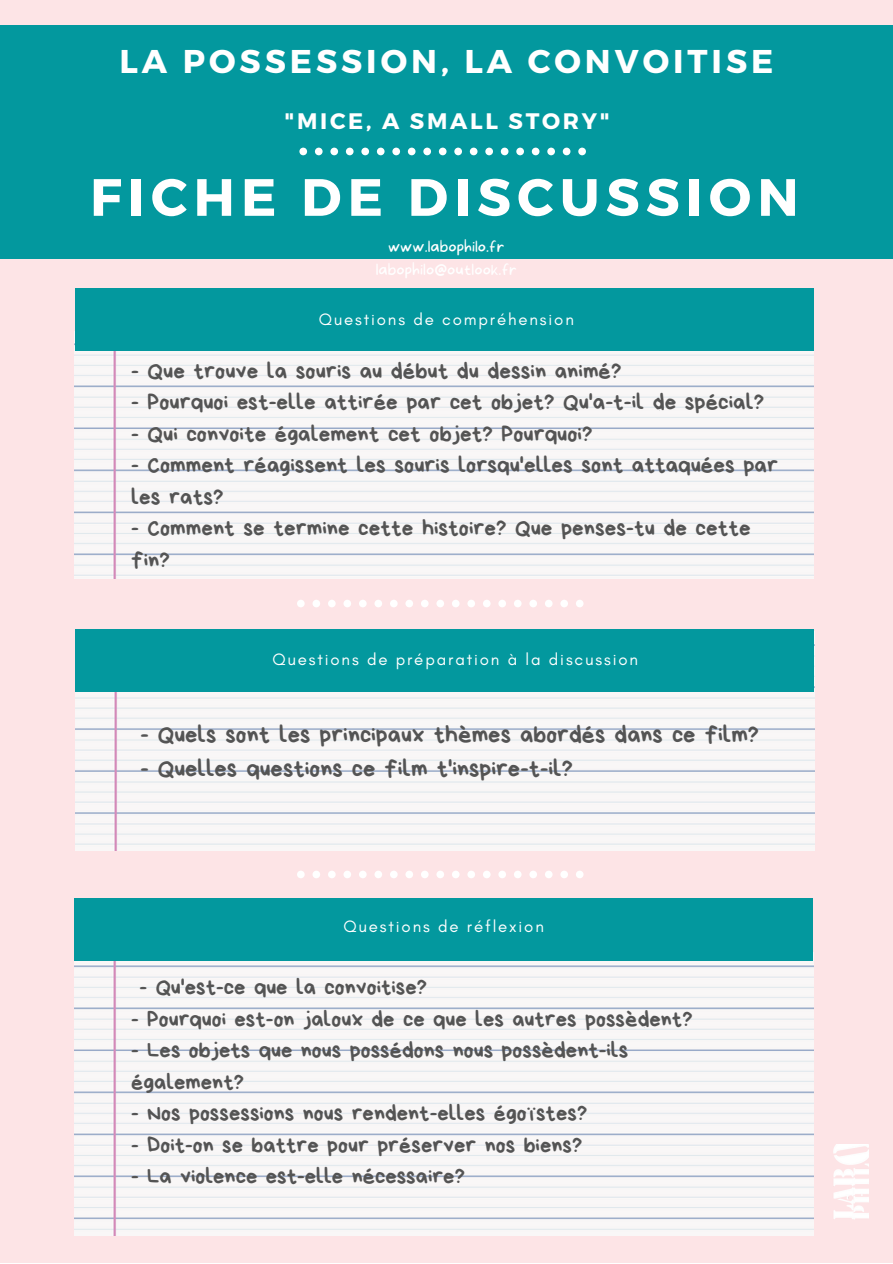
<style>
.page{position:relative;width:893px;height:1264px;background:#fff}
.page>*{position:absolute;margin:0;border:0;box-sizing:border-box;transform-origin:0 0}
.t1{font:700 52.35px "Montserrat";letter-spacing:.12em;color:#fff}
.t2{font:700 32.85px "Montserrat";letter-spacing:.12em;color:#fff}
.t3{font:24.45px "Bryndan Write";color:#545454}
.t4{font:22.95px/31.5px "Bryndan Write";color:#545454}
.t5{font:22.5px/31.5px "Bryndan Write";color:#545454}
.t6{font:700 22.35px "Montserrat";letter-spacing:.12em;color:#fff}
.t7{font:100 16.95px "More Sugar";color:#fff}
.t8{font:16.8px "Glacial Indifference";letter-spacing:.11em;color:#fff}
</style>
<div class="page">
<div style="left:0;top:0;width:892px;height:1262px;background:#fde4e6"></div>
<div style="left:0;top:26px;width:892px;height:233px;background:#03989e"></div>
<img style="left:74px;top:331px;width:739px;height:247px">
<div style="left:75px;top:288px;width:738px;height:62px;background:#03989e"></div>
<div style="left:377px;top:148px;width:7px;height:7px;background:#fff;border-radius:50%"></div>
<div style="left:392px;top:148px;width:8px;height:7px;background:#fff;border-radius:50%"></div>
<div style="left:361px;top:148px;width:8px;height:7px;background:#fff;border-radius:50%"></div>
<div style="left:423px;top:148px;width:8px;height:7px;background:#fff;border-radius:50%"></div>
<svg style="left:299px;top:148px;width:8px;height:7px"></svg>
<div style="left:439px;top:148px;width:7px;height:7px;background:#fff;border-radius:50%"></div>
<div style="left:315px;top:148px;width:7px;height:7px;background:#fff;border-radius:50%"></div>
<div style="left:330px;top:148px;width:8px;height:7px;background:#fff;border-radius:50%"></div>
<div style="left:346px;top:148px;width:7px;height:7px;background:#fff;border-radius:50%"></div>
<div style="left:408px;top:148px;width:7px;height:7px;background:#fff;border-radius:50%"></div>
<div style="left:531px;top:148px;width:8px;height:7px;background:#fff;border-radius:50%"></div>
<div style="left:547px;top:148px;width:8px;height:7px;background:#fff;border-radius:50%"></div>
<div style="left:562px;top:148px;width:8px;height:7px;background:#fff;border-radius:50%"></div>
<div style="left:578px;top:148px;width:8px;height:7px;background:#fff;border-radius:50%"></div>
<div style="left:516px;top:148px;width:8px;height:7px;background:#fff;border-radius:50%"></div>
<div style="left:470px;top:148px;width:7px;height:7px;background:#fff;border-radius:50%"></div>
<div style="left:485px;top:148px;width:8px;height:7px;background:#fff;border-radius:50%"></div>
<div style="left:454px;top:148px;width:8px;height:7px;background:#fff;border-radius:50%"></div>
<div style="left:500px;top:148px;width:8px;height:7px;background:#fff;border-radius:50%"></div>
<div style="left:374px;top:599px;width:8px;height:8px;background:#fff;border-radius:50%"></div>
<div style="left:390px;top:599px;width:7px;height:8px;background:#fff;border-radius:50%"></div>
<div style="left:359px;top:599px;width:7px;height:8px;background:#fff;border-radius:50%"></div>
<div style="left:421px;top:599px;width:7px;height:8px;background:#fff;border-radius:50%"></div>
<svg style="left:297px;top:600px;width:8px;height:7px"></svg>
<div style="left:436px;top:599px;width:8px;height:8px;background:#fff;border-radius:50%"></div>
<div style="left:312px;top:599px;width:8px;height:8px;background:#fff;border-radius:50%"></div>
<div style="left:328px;top:599px;width:7px;height:8px;background:#fff;border-radius:50%"></div>
<div style="left:343px;top:599px;width:8px;height:8px;background:#fff;border-radius:50%"></div>
<div style="left:405px;top:599px;width:8px;height:8px;background:#fff;border-radius:50%"></div>
<div style="left:529px;top:599px;width:8px;height:8px;background:#fff;border-radius:50%"></div>
<div style="left:545px;top:599px;width:7px;height:8px;background:#fff;border-radius:50%"></div>
<div style="left:560px;top:599px;width:8px;height:8px;background:#fff;border-radius:50%"></div>
<div style="left:576px;top:599px;width:7px;height:8px;background:#fff;border-radius:50%"></div>
<div style="left:514px;top:599px;width:7px;height:8px;background:#fff;border-radius:50%"></div>
<div style="left:467px;top:599px;width:8px;height:8px;background:#fff;border-radius:50%"></div>
<div style="left:483px;top:599px;width:7px;height:8px;background:#fff;border-radius:50%"></div>
<div style="left:452px;top:599px;width:7px;height:8px;background:#fff;border-radius:50%"></div>
<div style="left:498px;top:599px;width:8px;height:8px;background:#fff;border-radius:50%"></div>
<img style="left:74px;top:960px;width:739px;height:275px">
<div style="left:74px;top:898px;width:739px;height:62px;background:#03989e"></div>
<img style="left:833px;top:1144px;width:35px;height:76px">
<img style="left:75px;top:631px;width:739px;height:219px">
<div style="left:75px;top:629px;width:738px;height:62px;background:#03989e"></div>
<div style="left:374px;top:870px;width:8px;height:8px;background:#fff;border-radius:50%"></div>
<div style="left:390px;top:870px;width:7px;height:8px;background:#fff;border-radius:50%"></div>
<div style="left:359px;top:870px;width:7px;height:8px;background:#fff;border-radius:50%"></div>
<div style="left:421px;top:870px;width:7px;height:8px;background:#fff;border-radius:50%"></div>
<svg style="left:297px;top:871px;width:8px;height:7px"></svg>
<div style="left:436px;top:870px;width:8px;height:8px;background:#fff;border-radius:50%"></div>
<div style="left:312px;top:870px;width:8px;height:8px;background:#fff;border-radius:50%"></div>
<div style="left:328px;top:870px;width:7px;height:8px;background:#fff;border-radius:50%"></div>
<div style="left:343px;top:870px;width:8px;height:8px;background:#fff;border-radius:50%"></div>
<div style="left:405px;top:870px;width:8px;height:8px;background:#fff;border-radius:50%"></div>
<div style="left:529px;top:870px;width:8px;height:8px;background:#fff;border-radius:50%"></div>
<div style="left:545px;top:870px;width:7px;height:8px;background:#fff;border-radius:50%"></div>
<div style="left:560px;top:870px;width:8px;height:8px;background:#fff;border-radius:50%"></div>
<div style="left:576px;top:870px;width:7px;height:8px;background:#fff;border-radius:50%"></div>
<div style="left:514px;top:870px;width:7px;height:8px;background:#fff;border-radius:50%"></div>
<div style="left:467px;top:870px;width:8px;height:8px;background:#fff;border-radius:50%"></div>
<div style="left:483px;top:870px;width:7px;height:8px;background:#fff;border-radius:50%"></div>
<div style="left:452px;top:870px;width:7px;height:8px;background:#fff;border-radius:50%"></div>
<div style="left:498px;top:870px;width:8px;height:8px;background:#fff;border-radius:50%"></div>
<p class="t2" style="left:119px;top:40px;width:655px">LA POSSESSION, LA CONVOITISE</p>
<p class="t6" style="left:284px;top:107px;width:326px">"MICE, A SMALL STORY"</p>
<p class="t1" style="left:90px;top:163px;width:710px">FICHE DE DISCUSSION</p>
<p class="t7" style="left:388px;top:236px;width:118px">www.labophilo.fr</p>
<p class="t7" style="left:376px;top:259px;width:143px">labophilo@outlook.fr</p>
<p class="t8" style="left:319px;top:309px;width:256px">Questions de compréhension</p>
<p class="t4" style="left:131px;top:355px;width:492px">- Que trouve la souris au début du dessin animé?</p>
<p class="t4" style="left:131px;top:386px;width:634px">- Pourquoi est-elle attirée par cet objet? Qu'a-t-il de spécial?</p>
<p class="t4" style="left:131px;top:418px;width:463px">- Qui convoite également cet objet? Pourquoi?</p>
<p class="t4" style="left:131px;top:449px;width:648px">- Comment réagissent les souris lorsqu'elles sont attaquées par les rats?</p>
<p class="t4" style="left:131px;top:512px;width:621px">- Comment se termine cette histoire? Que penses-tu de cette fin?</p>
<p class="t8" style="left:272px;top:649px;width:367px">Questions de préparation à la discussion</p>
<p class="t3" style="left:140px;top:723px;width:620px">- Quels sont les principaux thèmes abordés dans ce film?</p>
<p class="t3" style="left:140px;top:756px;width:434px">- Quelles questions ce film t'inspire-t-il?</p>
<p class="t8" style="left:343px;top:915px;width:202px">Questions de réflexion</p>
<p class="t5" style="left:140px;top:971px;width:289px">- Qu'est-ce que la convoitise?</p>
<p class="t5" style="left:131px;top:1003px;width:562px">- Pourquoi est-on jaloux de ce que les autres possèdent?</p>
<p class="t5" style="left:131px;top:1034px;width:498px">- Les objets que nous possédons nous possèdent-ils également?</p>
<p class="t5" style="left:131px;top:1097px;width:457px">- Nos possessions nous rendent-elles égoïstes?</p>
<p class="t5" style="left:131px;top:1129px;width:452px">- Doit-on se battre pour préserver nos biens?</p>
<p class="t5" style="left:131px;top:1160px;width:335px">- La violence est-elle nécessaire?</p>
</div>
